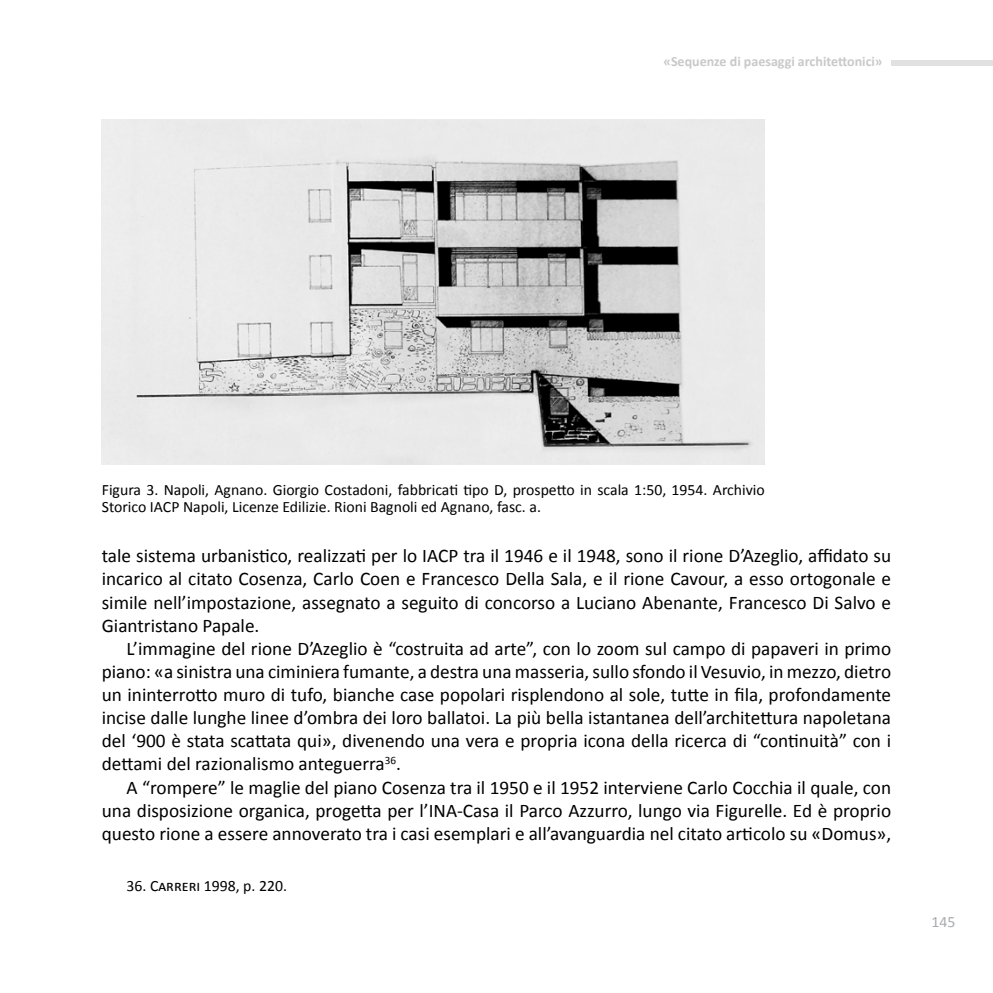
<style>
.page{position:relative;width:993px;height:993px;background:#fff}
.page>*{position:absolute;margin:0;border:0;box-sizing:border-box;transform-origin:0 0}
.t1{font:19.25px/23.1px "Calibri";color:#000;text-align:justify}
.t2{font:15.75px/17.2px "Calibri";color:#000}
.t3{font:15.75px "Calibri";color:#a9abae}
.t4{font:700 14px "Calibri";color:#c9c9c9}
</style>
<div class="page">
<div style="left:890px;top:61px;width:102px;height:5px;background:#e1e1e1"></div>
<img style="left:102px;top:119px;width:662px;height:345px">
<p class="t4" style="left:663px;top:51px;width:220px">«Sequenze di paesaggi architettonici»</p>
<p class="t2" style="left:102px;top:480px;width:664px">Figura 3. Napoli, Agnano. Giorgio Costadoni, fabbricati tipo D, prospetto in scala 1:50, 1954. Archivio<br>Storico IACP Napoli, Licenze Edilizie. Rioni Bagnoli ed Agnano, fasc. a.</p>
<p class="t1" style="left:102px;top:543px;width:790px">tale sistema urbanistico, realizzati per lo IACP tra il 1946 e il 1948, sono il rione D’Azeglio, affidato su incarico al citato Cosenza, Carlo Coen e Francesco Della Sala, e il rione Cavour, a esso ortogonale e simile nell’impostazione, assegnato a seguito di concorso a Luciano Abenante, Francesco Di Salvo e Giantristano Papale.</p>
<p class="t1" style="left:102px;top:636px;width:790px;text-indent:25px">L’immagine del rione D’Azeglio è “costruita ad arte”, con lo zoom sul campo di papaveri in primo piano: «a sinistra una ciminiera fumante, a destra una masseria, sullo sfondo il Vesuvio, in mezzo, dietro un ininterrotto muro di tufo, bianche case popolari risplendono al sole, tutte in fila, profondamente incise dalle lunghe linee d’ombra dei loro ballatoi. La più bella istantanea dell’architettura napoletana del ‘900 è stata scattata qui», divenendo una vera e propria icona della ricerca di “continuità” con i dettami del razionalismo anteguerra<sup>36</sup>.</p>
<p class="t1" style="left:102px;top:774px;width:790px;text-indent:25px">A “rompere” le maglie del piano Cosenza tra il 1950 e il 1952 interviene Carlo Cocchia il quale, con una disposizione organica, progetta per l’INA-Casa il Parco Azzurro, lungo via Figurelle. Ed è proprio questo rione a essere annoverato tra i casi esemplari e all’avanguardia nel citato articolo su «Domus»,</p>
<p class="t2" style="left:126px;top:876px;width:162px">36. Carreri 1998, p. 220.</p>
<p class="t3" style="left:931px;top:910px;width:25px">145</p>
</div>
